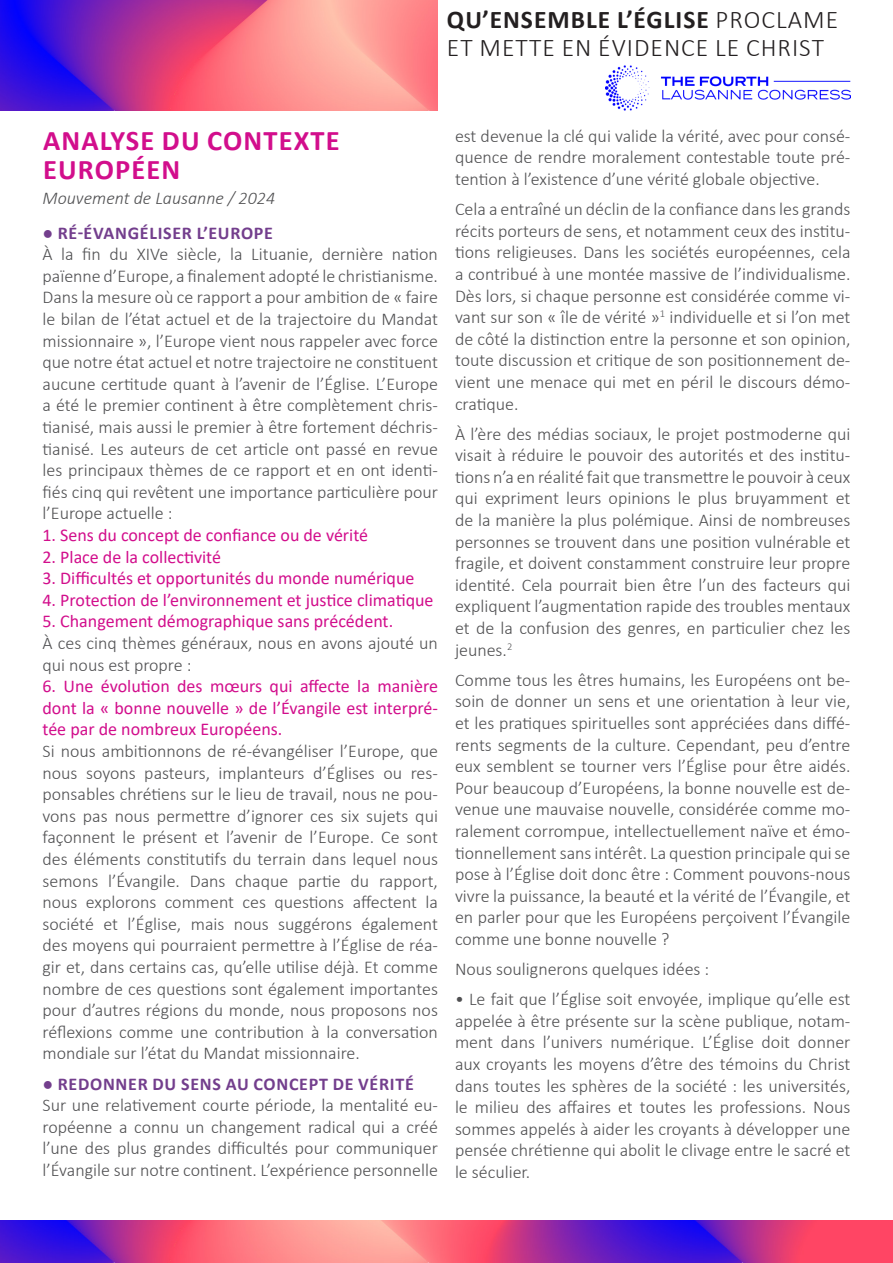
<style>
.page{position:relative;width:893px;height:1263px;background:#fff}
.page>*{position:absolute;margin:0;border:0;box-sizing:border-box;transform-origin:0 0}
.t1{font:700 28.5px "Calibri";letter-spacing:.04em;color:#d20e8c}
.t2{font:300 25.5px/28.5px "Calibri";letter-spacing:.04em;color:#231f20}
.t3{font:300 18px/21.6px "Calibri";color:#505052;text-align:justify}
.t4{font:18px/21.6px "Calibri";color:#d20e8c;text-align:justify}
.t5{font:700 18px "Calibri";letter-spacing:.04em;color:#733e8d}
.t6{font:italic 300 18px "Calibri";color:#505052}
.s1{font-weight:700}
</style>
<div class="page">
<img style="left:0;top:1220px;width:893px;height:43px">
<img style="left:0;top:0;width:438px;height:111px">
<img style="left:605px;top:65px;width:245px;height:46px">
<p class="t2" style="left:447px;top:5px;width:393px"><span class="s1">QU’ENSEMBLE L’ÉGLISE</span> PROCLAME<br>ET METTE EN ÉVIDENCE LE CHRIST</p>
<p class="t1" style="left:43px;top:120px;width:298px">ANALYSE DU CONTEXTE</p>
<p class="t1" style="left:43px;top:150px;width:139px">EUROPÉEN</p>
<p class="t6" style="left:43px;top:187px;width:234px">Mouvement de Lausanne / 2024</p>
<p class="t5" style="left:43px;top:220px;width:232px">● RÉ-ÉVANGÉLISER L’EUROPE</p>
<p class="t3" style="left:43px;top:243px;width:397px">À la fin du XIVe siècle, la Lituanie, dernière nation païenne d’Europe, a finalement adopté le christianisme.<br>Dans la mesure où ce rapport a pour ambition de « faire le bilan de l’état actuel et de la trajectoire du Mandat missionnaire », l’Europe vient nous rappeler avec force que notre état actuel et notre trajectoire ne constituent aucune certitude quant à l’avenir de l’Église. L’Europe a été le premier continent à être complètement chris&shy;tianisé, mais aussi le premier à être fortement déchris&shy;tianisé. Les auteurs de cet article ont passé en revue les principaux thèmes de ce rapport et en ont identi&shy;fiés cinq qui revêtent une importance particulière pour l’Europe actuelle :</p>
<p class="t4" style="left:43px;top:524px;width:327px">1. Sens du concept de confiance ou de vérité</p>
<p class="t4" style="left:43px;top:545px;width:180px">2. Place de la collectivité</p>
<p class="t4" style="left:43px;top:567px;width:373px">3. Difficultés et opportunités du monde numérique</p>
<p class="t4" style="left:43px;top:588px;width:393px">4. Protection de l’environnement et justice climatique</p>
<p class="t4" style="left:43px;top:610px;width:352px">5. Changement démographique sans précédent.</p>
<p class="t3" style="left:43px;top:632px;width:397px">À ces cinq thèmes généraux, nous en avons ajouté un qui nous est propre :</p>
<p class="t4" style="left:43px;top:675px;width:397px">6. Une évolution des mœurs qui affecte la manière dont la « bonne nouvelle » de l’Évangile est interpré&shy;tée par de nombreux Européens.</p>
<p class="t3" style="left:43px;top:740px;width:397px">Si nous ambitionnons de ré-évangéliser l’Europe, que nous soyons pasteurs, implanteurs d’Églises ou res&shy;ponsables chrétiens sur le lieu de travail, nous ne pou&shy;vons pas nous permettre d’ignorer ces six sujets qui façonnent le présent et l’avenir de l’Europe. Ce sont des éléments constitutifs du terrain dans lequel nous semons l’Évangile. Dans chaque partie du rapport, nous explorons comment ces questions affectent la société et l’Église, mais nous suggérons également des moyens qui pourraient permettre à l’Église de réa&shy;gir et, dans certains cas, qu’elle utilise déjà. Et comme nombre de ces questions sont également importantes pour d’autres régions du monde, nous proposons nos réflexions comme une contribution à la conversation mondiale sur l’état du Mandat missionnaire.</p>
<p class="t5" style="left:43px;top:1071px;width:373px">● REDONNER DU SENS AU CONCEPT DE VÉRITÉ</p>
<p class="t3" style="left:43px;top:1094px;width:397px">Sur une relativement courte période, la mentalité eu&shy;ropéenne a connu un changement radical qui a créé l’une des plus grandes difficultés pour communiquer l’Évangile sur notre continent. L’expérience personnelle</p>
<p class="t3" style="left:455px;top:125px;width:397px">est devenue la clé qui valide la vérité, avec pour consé&shy;quence de rendre moralement contestable toute pré&shy;tention à l’existence d’une vérité globale objective.</p>
<p class="t3" style="left:455px;top:198px;width:397px">Cela a entraîné un déclin de la confiance dans les grands récits porteurs de sens, et notamment ceux des institu&shy;tions religieuses. Dans les sociétés européennes, cela a contribué à une montée massive de l’individualisme.<br>Dès lors, si chaque personne est considérée comme vi&shy;vant sur son « île de vérité »<sup>1</sup> individuelle et si l’on met de côté la distinction entre la personne et son opinion, toute discussion et critique de son positionnement de&shy;vient une menace qui met en péril le discours démo&shy;cratique.</p>
<p class="t3" style="left:455px;top:423px;width:397px">À l’ère des médias sociaux, le projet postmoderne qui visait à réduire le pouvoir des autorités et des institu&shy;tions n’a en réalité fait que transmettre le pouvoir à ceux qui expriment leurs opinions le plus bruyamment et de la manière la plus polémique. Ainsi de nombreuses personnes se trouvent dans une position vulnérable et fragile, et doivent constamment construire leur propre identité. Cela pourrait bien être l’un des facteurs qui expliquent l’augmentation rapide des troubles mentaux et de la confusion des genres, en particulier chez les jeunes.<sup>2</sup></p>
<p class="t3" style="left:455px;top:669px;width:397px">Comme tous les êtres humains, les Européens ont be&shy;soin de donner un sens et une orientation à leur vie, et les pratiques spirituelles sont appréciées dans diffé&shy;rents segments de la culture. Cependant, peu d’entre eux semblent se tourner vers l’Église pour être aidés.<br>Pour beaucoup d’Européens, la bonne nouvelle est de&shy;venue une mauvaise nouvelle, considérée comme mo&shy;ralement corrompue, intellectuellement naïve et émo&shy;tionnellement sans intérêt. La question principale qui se pose à l’Église doit donc être : Comment pouvons-nous vivre la puissance, la beauté et la vérité de l’Évangile, et en parler pour que les Européens perçoivent l’Évangile comme une bonne nouvelle ?</p>
<p class="t3" style="left:455px;top:958px;width:256px">Nous soulignerons quelques idées :</p>
<p class="t3" style="left:455px;top:988px;width:397px">• Le fait que l’Église soit envoyée, implique qu’elle est appelée à être présente sur la scène publique, notam&shy;ment dans l’univers numérique. L’Église doit donner aux croyants les moyens d’être des témoins du Christ dans toutes les sphères de la société : les universités, le milieu des affaires et toutes les professions. Nous sommes appelés à aider les croyants à développer une pensée chrétienne qui abolit le clivage entre le sacré et le séculier.</p>
</div>
